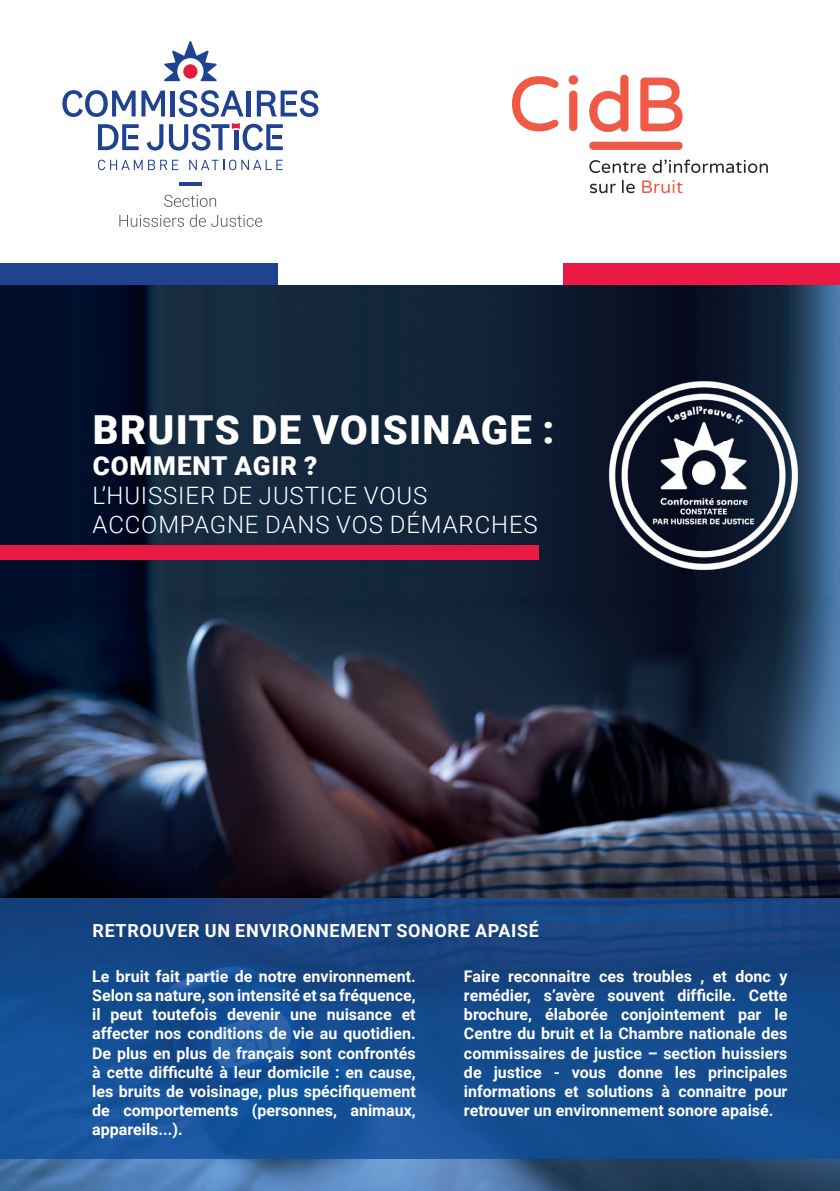
<style>
.page{position:relative;width:840px;height:1191px;background:#fff}
.page>*{position:absolute;margin:0;border:0;box-sizing:border-box;transform-origin:0 0}
.t1{font:900 40px "Roboto";letter-spacing:.035em;color:#fff}
.t2{font:900 26px "Roboto";letter-spacing:.035em;color:#fff}
.t3{font:300 24px/28.8px "Roboto";letter-spacing:.035em;color:#fff}
.t4{font:700 18px "Roboto";letter-spacing:.035em;color:#fff}
.t5{font:700 16px/19.2px "Roboto";color:#fff;text-align:justify}
</style>
<div class="page">
<img style="left:0;top:285px;width:839px;height:906px">
<svg style="left:589px;top:160px;width:56px;height:13px"></svg>
<svg style="left:652px;top:159px;width:115px;height:14px"></svg>
<svg style="left:590px;top:184px;width:25px;height:9px"></svg>
<svg style="left:622px;top:180px;width:12px;height:13px"></svg>
<svg style="left:642px;top:180px;width:40px;height:13px"></svg>
<svg style="left:589px;top:75px;width:39px;height:57px"></svg>
<svg style="left:640px;top:78px;width:42px;height:53px"></svg>
<svg style="left:512px;top:76px;width:46px;height:55px"></svg>
<svg style="left:569px;top:91px;width:8px;height:40px"></svg>
<svg style="left:568px;top:75px;width:9px;height:10px"></svg>
<svg style="left:589px;top:142px;width:93px;height:8px"></svg>
<img style="left:0;top:899px;width:839px;height:259px">
<div style="left:0;top:546px;width:539px;height:14px;background:#ea1944"></div>
<div style="left:563px;top:264px;width:276px;height:21px;background:#ea1944"></div>
<div style="left:0;top:264px;width:278px;height:21px;background:#1f4391"></div>
<img style="left:602px;top:374px;width:202px;height:202px">
<svg style="left:164px;top:195px;width:52px;height:12px"></svg>
<svg style="left:119px;top:215px;width:65px;height:12px"></svg>
<svg style="left:190px;top:214px;width:72px;height:13px"></svg>
<hr style="left:179px;top:182px;width:23px;height:4px;background:#1f4391">
<svg style="left:164px;top:41px;width:53px;height:40px"></svg>
<hr style="left:247px;top:91px;width:4px;height:25px;background:#1f4391">
<svg style="left:141px;top:91px;width:24px;height:25px"></svg>
<svg style="left:62px;top:90px;width:73px;height:27px"></svg>
<hr style="left:171px;top:91px;width:4px;height:25px;background:#1f4391">
<svg style="left:257px;top:90px;width:61px;height:27px"></svg>
<svg style="left:178px;top:90px;width:65px;height:27px"></svg>
<svg style="left:98px;top:124px;width:41px;height:26px"></svg>
<svg style="left:147px;top:124px;width:16px;height:27px"></svg>
<svg style="left:169px;top:123px;width:114px;height:28px"></svg>
<svg style="left:148px;top:160px;width:30px;height:10px"></svg>
<svg style="left:98px;top:160px;width:44px;height:10px"></svg>
<svg style="left:189px;top:160px;width:93px;height:10px"></svg>
<h1 class="t1" style="left:93px;top:402px;width:463px">BRUITS DE VOISINAGE :</h1>
<h2 class="t2" style="left:93px;top:448px;width:226px">COMMENT AGIR ?</h2>
<h3 class="t3" style="left:93px;top:480px;width:446px">L’HUISSIER DE JUSTICE VOUS<br>ACCOMPAGNE DANS VOS DÉMARCHES</h3>
<p class="t4" style="left:92px;top:918px;width:447px">RETROUVER UN ENVIRONNEMENT SONORE APAISÉ</p>
<p class="t5" style="left:92px;top:966px;width:325px">Le bruit fait partie de notre environnement.<br>Selon sa nature, son intensité et sa fréquence, il peut toutefois devenir une nuisance et affecter nos conditions de vie au quotidien.<br>De plus en plus de français sont confrontés à cette difficulté à leur domicile : en cause, les bruits de voisinage, plus spécifiquement de comportements (personnes, animaux, appareils...).</p>
<p class="t5" style="left:463px;top:966px;width:325px">Faire reconnaitre ces troubles , et donc y remédier, s’avère souvent difficile. Cette brochure, élaborée conjointement par le Centre du bruit et la Chambre nationale des commissaires de justice – section huissiers de justice - vous donne les principales informations et solutions à connaitre pour retrouver un environnement sonore apaisé.</p>
</div>
